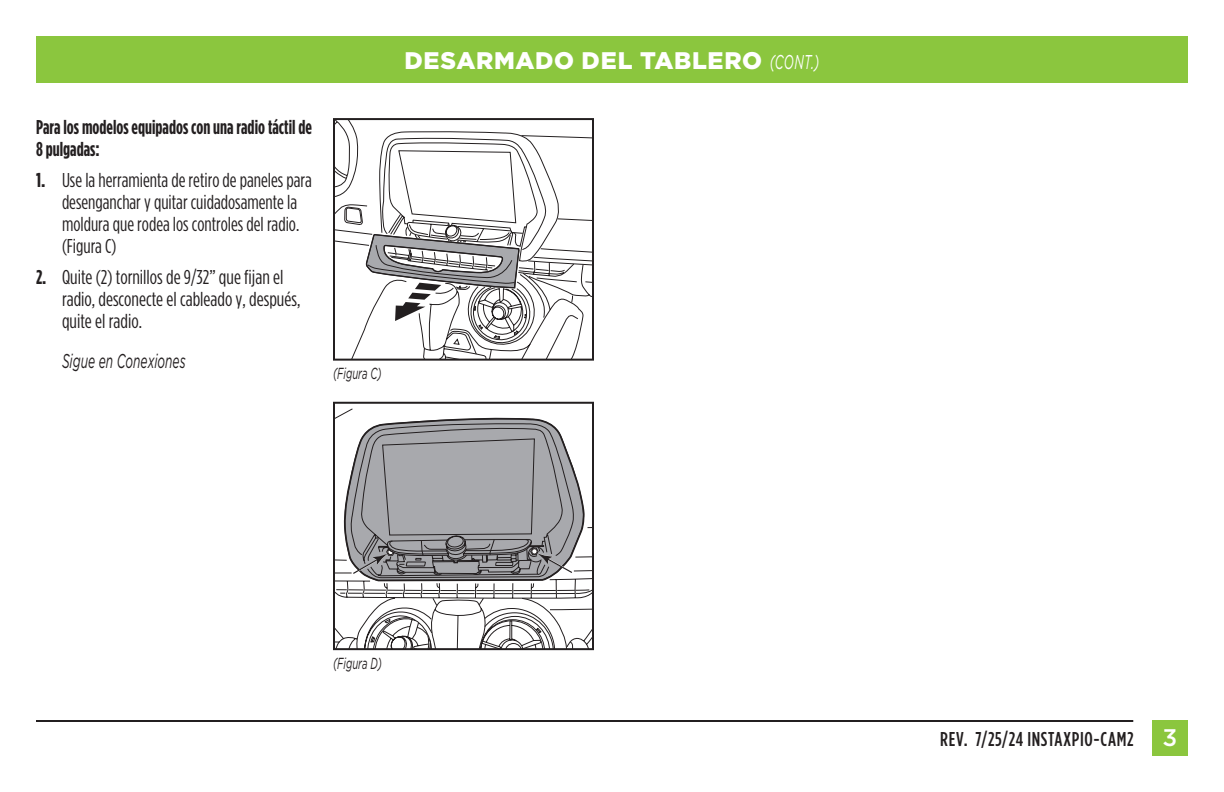
<style>
.page{position:relative;width:1224px;height:792px;background:#fff}
.page>*{position:absolute;margin:0;border:0;box-sizing:border-box;transform-origin:0 0}
.t1{font:900 24px "Gotham";letter-spacing:.025em;color:#fff}
.t2{font:20px/22px "Gotham Condensed";color:#231f20}
.t3{font:700 20px/22px "Gotham Condensed";color:#231f20;scale:.92 1}
.t4{font:500 20px "Gotham Condensed";letter-spacing:.035em;color:#231f20}
.t5{font:italic 20px "Gotham";color:#231f20;scale:.6 1}
.t6{font:italic 16px "Gotham";color:#231f20;scale:.6 1}
.s1{font-weight:700}
.s2{font-weight:400;font-style:italic;font-size:20px}
.s3{font-family:"Gotham";font-size:24px;color:#fff}
</style>
<div class="page">
<div style="left:36px;top:36px;width:1152px;height:46px;background:#8bc63e"></div>
<div style="left:1152px;top:720px;width:36px;height:36px;background:#8bc63e"></div>
<hr style="left:36px;top:720px;width:1097px;height:2px;background:#231f20">
<svg style="left:336px;top:121px;width:255px;height:122px"></svg>
<svg style="left:379px;top:131px;width:181px;height:76px"></svg>
<svg style="left:340px;top:207px;width:251px;height:151px"></svg>
<div style="left:333px;top:118px;width:261px;height:243px;border:2px solid #231f20"></div>
<svg style="left:364px;top:608px;width:227px;height:39px"></svg>
<svg style="left:336px;top:418px;width:250px;height:225px"></svg>
<svg style="left:350px;top:423px;width:224px;height:153px;background:#9c9c9f"></svg>
<div style="left:333px;top:402px;width:261px;height:248px;border:2px solid #231f20"></div>
<p class="t3" style="left:36px;top:116px;width:301px">Para los modelos equipados con una radio táctil de<br>8 pulgadas:</p>
<p class="t2" style="left:62px;top:169px;width:251px;text-indent:-26px"><span class="s1">1.</span> Use la herramienta de retiro de paneles para desenganchar y quitar cuidadosamente la moldura que rodea los controles del radio. (Figura C)</p>
<p class="t2" style="left:62px;top:266px;width:240px;text-indent:-26px"><span class="s1">2.</span> Quite (2) tornillos de 9/32” que fijan el radio, desconecte el cableado y, después, quite el radio.</p>
<p class="t5" style="left:62px;top:350px;width:208px">Sigue en Conexiones</p>
<p class="t6" style="left:333px;top:365px;width:83px">(Figura C)</p>
<p class="t1" style="left:405px;top:46px;width:416px">DESARMADO DEL TABLERO <span class="s2">(CONT.)</span></p>
<p class="t6" style="left:333px;top:655px;width:83px">(Figura D)</p>
<p class="t4" style="left:940px;top:728px;width:239px">REV. 7/25/24 INSTAXPIO-CAM2 <span class="s3">3</span></p>
</div>
